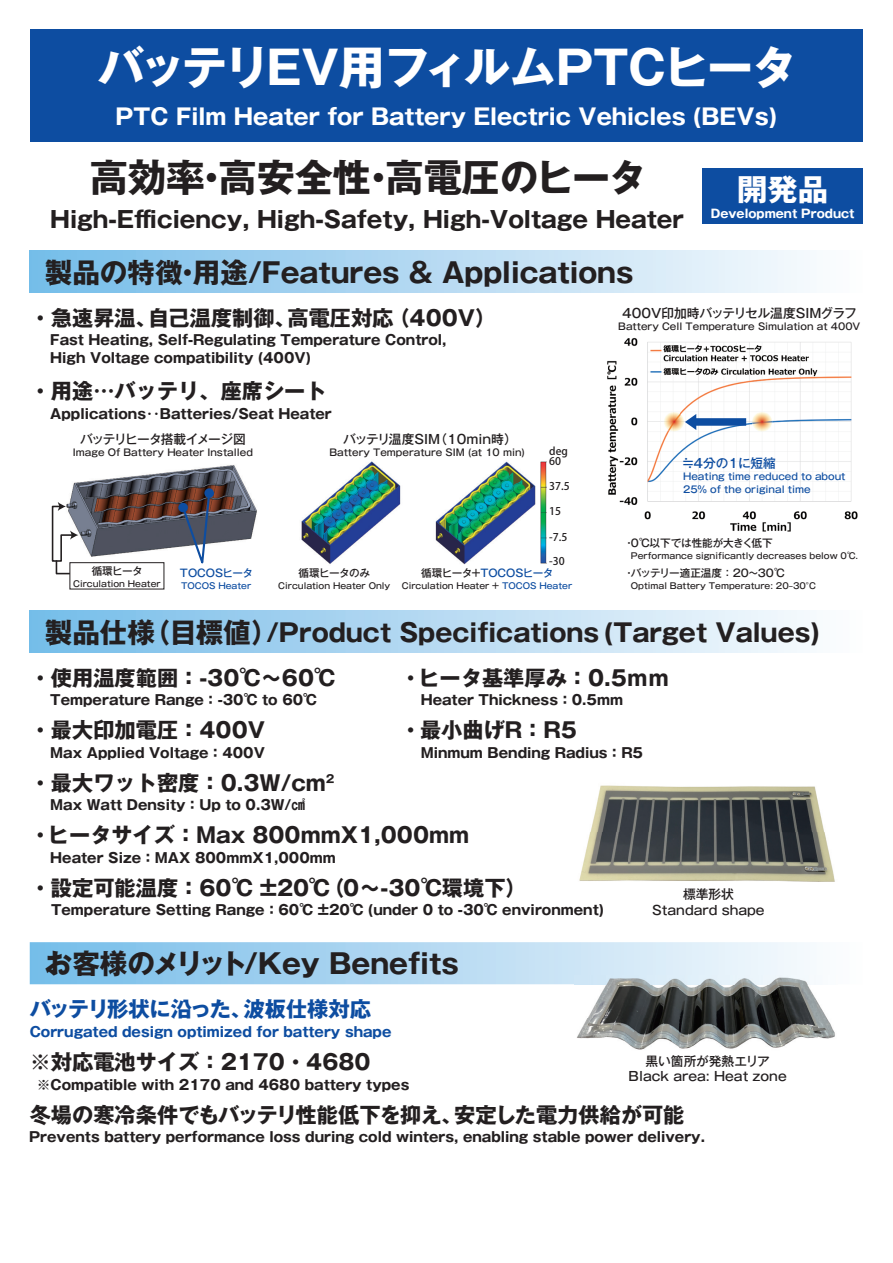
<style>
.page{position:relative;width:893px;height:1263px;background:#fff}
.page>*{position:absolute;margin:0;border:0;box-sizing:border-box;transform-origin:0 0}
.t1{font:700 46.2px "Gothic MB101 Pr 6";letter-spacing:-.055em;color:#fff}
.t2{font:700 38.25px "Gothic MB101 Pr 6";color:#231f20}
.t3{font:700 30.3px "Gothic MB101 Pr 6";color:#fff}
.t4{font:700 27.6px "Gothic MB101 Pr 6";color:#231f20}
.t5{font:700 24.9px "Gothic MB101 Pr 6";color:#231f20}
.t6{font:700 22.8px "Gothic MB101 Pr 6";color:#231f20}
.t7{font:700 22.2px "Gothic MB101 Pr 6";color:#fff}
.t8{font:700 21.15px "Gothic MB101 Pr 6";color:#231f20}
.t9{font:700 21.15px "Gothic MB101 Pr 6";color:#0d4da1}
.t10{font:700 13.8px/17.5px "Gothic MB101 Pr 6";color:#231f20}
.t11{font:700 13.8px "Gothic MB101 Pr 6";color:#0d4da1}
.t12{font:500 12.75px/15.9px "Gothic MB101 Pr 6";color:#231f20;text-align:center}
.t13{font:500 12.75px "Gothic MB101 Pr 6";letter-spacing:-.065em;color:#231f20}
.t14{font:500 12.75px "Gothic MB101 Pr 6";color:#0d4da1}
.t15{font:700 11.85px "Gothic MB101 Pr 6";color:#fff}
.t16{font:500 10.65px "Gothic MB101 Pr 6";letter-spacing:-.015em;color:#231f20}
.t17{font:500 10.65px/9.6px "Koz Go Pr 6 N";color:#231f20}
.t18{font:500 10.65px "Gothic MB101 Pr 6";letter-spacing:-.05em;color:#0d4da1}
.t19{font:500 10.65px "Gothic MB101 Pr 6";color:#0d4da1}
.t20{font:500 10.65px "Gothic MB101 Pr 6";letter-spacing:-.055em;color:#231f20}
.t21{font:500 9.6px "Gothic MB101 Pr 6";color:#231f20}
.t22{font:500 9.6px/13.2px "Gothic MB101 Pr 6";color:#0d4da1}
.t23{font:500 8.55px "Gothic MB101 Pr 6";color:#231f20}
.t24{font:500 8.55px "Gothic MB101 Pr 6";color:#0d4da1}
.s1{color:#231f20}
.s2{color:#0d4da1}
.s3{font-size:27.6px}
</style>
<div class="page">
<div style="left:30px;top:30px;width:833px;height:112px;background:#0d4da1"></div>
<div style="left:703px;top:169px;width:160px;height:55px;background:#0d4da1"></div>
<img style="left:574px;top:975px;width:263px;height:75px">
<img style="left:579px;top:785px;width:256px;height:97px">
<img style="left:301px;top:461px;width:100px;height:103px">
<img style="left:435px;top:461px;width:101px;height:104px">
<img style="left:607px;top:338px;width:251px;height:194px">
<img style="left:540px;top:461px;width:7px;height:103px">
<img style="left:69px;top:465px;width:188px;height:92px">
<svg style="left:178px;top:491px;width:33px;height:73px"></svg>
<div style="left:204px;top:488px;width:10px;height:10px;background:#0d4da1;border-radius:50%"></div>
<svg style="left:51px;top:502px;width:27px;height:73px"></svg>
<img style="left:664px;top:412px;width:20px;height:20px;border-radius:10px">
<img style="left:752px;top:412px;width:20px;height:20px;border-radius:10px">
<svg style="left:685px;top:414px;width:61px;height:16px"></svg>
<div style="left:70px;top:562px;width:94px;height:27px;background:#fff;border:1px solid #231f20"></div>
<h1 class="t1" style="left:98px;top:29px;width:700px">バッテリEV用フィルムPTCヒータ</h1>
<h3 class="t7" style="left:115px;top:98px;width:663px">PTC Film Heater for Battery Electric Vehicles (BEVs)</h3>
<h2 class="t2" style="left:90px;top:146px;width:558px">高効率・高安全性・高電圧のヒータ</h2>
<h3 class="t6" style="left:50px;top:201px;width:635px">High-Efficiency, High-Safety, High-Voltage Heater</h3>
<h3 class="t4" style="left:45px;top:249px;width:590px">製品の特徴・用途/Features &amp; Applications</h3>
<h3 class="t3" style="left:737px;top:164px;width:92px">開発品</h3>
<p class="t15" style="left:711px;top:204px;width:145px">Development Product</p>
<h3 class="t8" style="left:30px;top:300px;width:468px">・急速昇温、自己温度制御、高電圧対応（400V）</h3>
<p class="t10" style="left:50px;top:331px;width:398px">Fast Heating, Self-Regulating Temperature Control,<br>High Voltage compatibility (400V)</p>
<h3 class="t8" style="left:30px;top:373px;width:298px">・用途…バッテリ、座席シート</h3>
<p class="t10" style="left:50px;top:404px;width:283px">Applications‥Batteries/Seat Heater</p>
<p class="t13" style="left:80px;top:429px;width:167px">バッテリヒータ搭載イメージ図</p>
<p class="t21" style="left:73px;top:444px;width:181px">Image Of Battery Heater Installed</p>
<p class="t16" style="left:92px;top:562px;width:53px">循環ヒータ</p>
<p class="t23" style="left:73px;top:576px;width:89px">Circulation Heater</p>
<p class="t19" style="left:180px;top:564px;width:75px">TOCOSヒータ</p>
<p class="t24" style="left:181px;top:579px;width:72px">TOCOS Heater</p>
<p class="t12" style="left:343px;top:431px;width:175px">バッテリ温度SIM（10min時）</p>
<p class="t21" style="left:329px;top:444px;width:197px">Battery Temperature SIM (at 10 min)</p>
<p class="t17" style="left:549px;top:447px;width:20px">deg<br>60</p>
<p class="t17" style="left:549px;top:481px;width:22px">37.5</p>
<p class="t17" style="left:549px;top:506px;width:13px">15</p>
<p class="t17" style="left:549px;top:532px;width:20px">-7.5</p>
<p class="t17" style="left:549px;top:556px;width:17px">-30</p>
<p class="t20" style="left:299px;top:564px;width:73px">循環ヒータのみ</p>
<p class="t23" style="left:278px;top:579px;width:114px">Circulation Heater Only</p>
<p class="t18" style="left:421px;top:564px;width:134px"><span class="s1">循環ヒータ＋</span>TOCOSヒータ</p>
<p class="t23" style="left:402px;top:579px;width:172px">Circulation Heater + <span class="s2">TOCOS Heater</span></p>
<p class="t12" style="left:622px;top:305px;width:236px">400V印加時バッテリセル温度SIMグラフ</p>
<p class="t21" style="left:618px;top:319px;width:244px">Battery Cell Temperature Simulation at 400V</p>
<p class="t14" style="left:682px;top:452px;width:96px">≒4分の1に短縮</p>
<p class="t22" style="left:683px;top:469px;width:164px">Heating time reduced to about<br>25% of the original time</p>
<p class="t16" style="left:624px;top:534px;width:151px">・0℃以下では性能が大きく低下</p>
<p class="t23" style="left:631px;top:549px;width:229px">Performance significantly decreases below 0℃.</p>
<p class="t16" style="left:624px;top:564px;width:162px">・バッテリー適正温度：20～30℃</p>
<p class="t23" style="left:631px;top:579px;width:187px">Optimal Battery Temperature: 20‒30°C</p>
<h3 class="t5" style="left:45px;top:612px;width:776px"><span class="s3">製品仕様（目標値）</span>/Product Specifications (Target Values)</h3>
<h3 class="t8" style="left:30px;top:660px;width:307px">・使用温度範囲：-30℃～60℃</h3>
<p class="t10" style="left:50px;top:691px;width:268px">Temperature Range：-30℃ to 60℃</p>
<h3 class="t8" style="left:30px;top:713px;width:237px">・最大印加電圧：400V</h3>
<p class="t10" style="left:50px;top:743px;width:216px">Max Applied Voltage：400V</p>
<h3 class="t8" style="left:30px;top:765px;width:306px">・最大ワット密度：0.3W/cm²</h3>
<p class="t10" style="left:50px;top:796px;width:257px">Max Watt Density：Up to 0.3W/㎠</p>
<h3 class="t8" style="left:400px;top:660px;width:271px">・ヒータ基準厚み：0.5ｍｍ</h3>
<p class="t10" style="left:421px;top:691px;width:204px">Heater Thickness：0.5mm</p>
<h3 class="t8" style="left:400px;top:713px;width:178px">・最小曲げR：R5</h3>
<p class="t10" style="left:421px;top:743px;width:224px">Minmum Bending Radius：R5</p>
<h3 class="t8" style="left:30px;top:818px;width:441px">・ヒータサイズ：Max 800mmX1,000mm</h3>
<p class="t10" style="left:50px;top:848px;width:287px">Heater Size：MAX 800mmX1,000mm</p>
<h3 class="t8" style="left:30px;top:870px;width:498px">・設定可能温度：60℃ ±20℃（0～-30℃環境下）</h3>
<p class="t10" style="left:51px;top:901px;width:554px">Temperature Setting Range：60℃ ±20℃ (under 0 to -30℃ environment)</p>
<h3 class="t4" style="left:45px;top:941px;width:415px">お客様のメリット/Key Benefits</h3>
<p class="t12" style="left:652px;top:886px;width:114px">標準形状<br>Standard shape</p>
<h3 class="t9" style="left:30px;top:992px;width:343px">バッテリ形状に沿った、波板仕様対応</h3>
<p class="t11" style="left:30px;top:1020px;width:363px">Corrugated design optimized for battery shape</p>
<h3 class="t8" style="left:30px;top:1044px;width:342px">※対応電池サイズ：2170・4680</h3>
<p class="t10" style="left:37px;top:1075px;width:374px">※Compatible with 2170 and 4680 battery types</p>
<h3 class="t8" style="left:30px;top:1097px;width:656px">冬場の寒冷条件でもバッテリ性能低下を抑え、安定した電力供給が可能</h3>
<p class="t10" style="left:29px;top:1128px;width:677px">Prevents battery performance loss during cold winters, enabling stable power delivery.</p>
<p class="t12" style="left:629px;top:1052px;width:160px">黒い箇所が発熱エリア<br>Black area: Heat zone</p>
</div>
